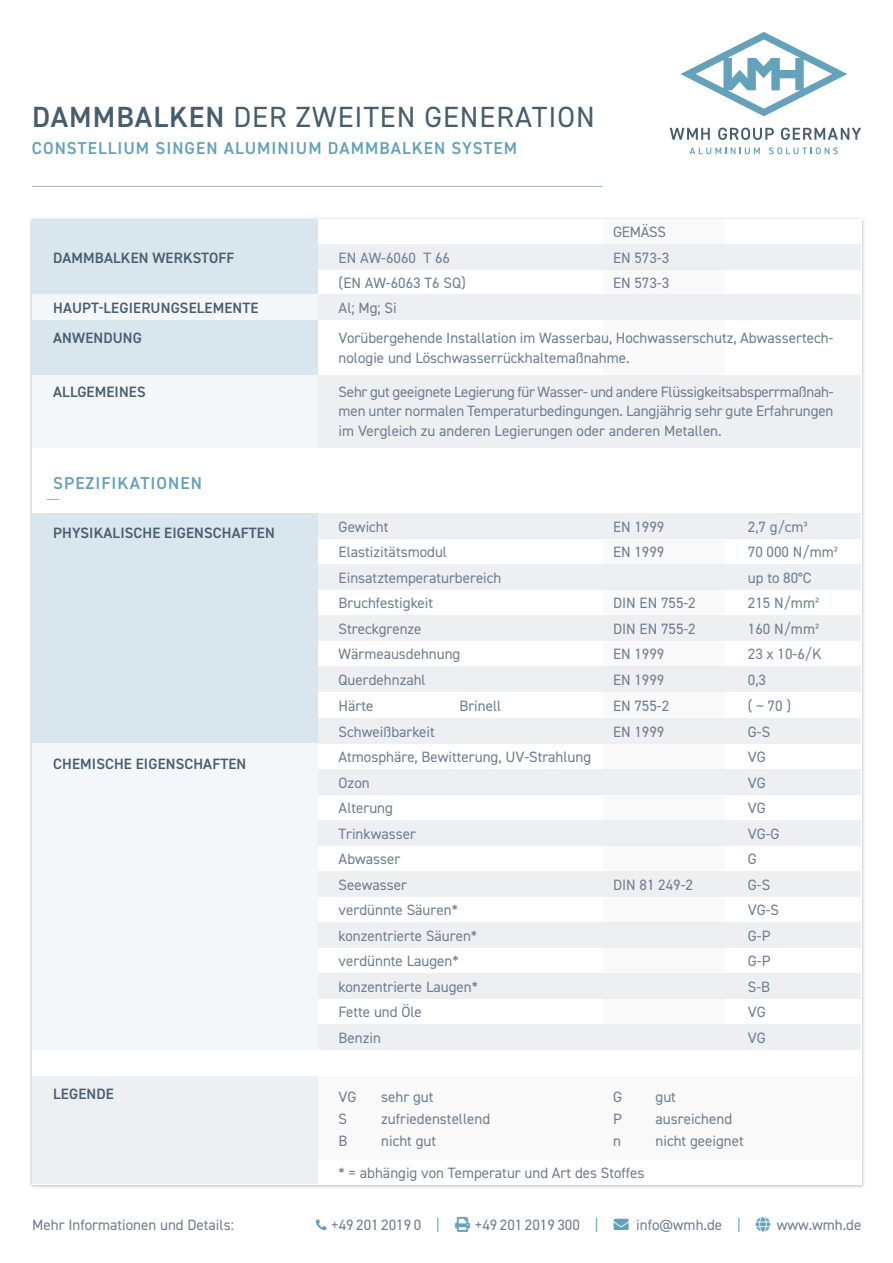
<style>
.page{position:relative;width:893px;height:1263px;background:#fff}
.page>*{position:absolute;margin:0;border:0;box-sizing:border-box;transform-origin:0 0}
.t1{font:29.25px "DIN2014";letter-spacing:.035em;color:#475c6d}
.t2{font:600 17.25px "DIN2014";letter-spacing:.06em;color:#64a1bb}
.t3{font:15px/25.5px "DIN2014";color:#6e7e8e}
.t4{font:600 15px "DIN2014";letter-spacing:.01em;color:#475c6d}
.s1{font-weight:600}
.s2{color:#64a1bb}
</style>
<div class="page">
<svg style="left:316px;top:1219px;width:11px;height:11px"></svg>
<svg style="left:689px;top:147px;width:71px;height:7px"></svg>
<svg style="left:769px;top:147px;width:69px;height:7px"></svg>
<svg style="left:670px;top:128px;width:40px;height:12px"></svg>
<svg style="left:718px;top:128px;width:56px;height:12px"></svg>
<svg style="left:781px;top:128px;width:80px;height:12px"></svg>
<svg style="left:680px;top:32px;width:167px;height:84px"></svg>
<div style="left:603px;top:219px;width:121px;height:228px;background:#f9f9fa"></div>
<div style="left:603px;top:513px;width:121px;height:537px;background:#f9f9fa"></div>
<div style="left:317px;top:1077px;width:544px;height:83px;background:#f9f9fa"></div>
<hr style="left:32px;top:186px;width:571px;height:1px;background:#adb5c0">
<div style="left:317px;top:244px;width:544px;height:25px;background:#eeeff3"></div>
<div style="left:317px;top:294px;width:544px;height:26px;background:#eeeff3"></div>
<div style="left:317px;top:513px;width:544px;height:25px;background:#eeeff3"></div>
<div style="left:317px;top:615px;width:544px;height:26px;background:#eeeff3"></div>
<div style="left:317px;top:666px;width:544px;height:26px;background:#eeeff3"></div>
<div style="left:317px;top:718px;width:544px;height:25px;background:#eeeff3"></div>
<div style="left:317px;top:769px;width:544px;height:25px;background:#eeeff3"></div>
<div style="left:317px;top:871px;width:544px;height:25px;background:#eeeff3"></div>
<div style="left:317px;top:922px;width:544px;height:26px;background:#eeeff3"></div>
<div style="left:317px;top:973px;width:544px;height:26px;background:#eeeff3"></div>
<div style="left:317px;top:1024px;width:544px;height:26px;background:#eeeff3"></div>
<div style="left:317px;top:820px;width:544px;height:25px;background:#eeeff3"></div>
<div style="left:317px;top:564px;width:544px;height:25px;background:#eeeff3"></div>
<div style="left:32px;top:513px;width:285px;height:230px;background:#d9e6ee"></div>
<div style="left:32px;top:1077px;width:285px;height:107px;background:#eeeff3"></div>
<div style="left:32px;top:320px;width:285px;height:55px;background:#d9e6ee"></div>
<div style="left:32px;top:743px;width:285px;height:307px;background:#f3f7fa"></div>
<div style="left:32px;top:375px;width:285px;height:72px;background:#f3f7fa"></div>
<div style="left:32px;top:219px;width:285px;height:99px;background:#d9e6ee"></div>
<div style="left:317px;top:375px;width:544px;height:72px;background:#eeeff3"></div>
<div style="left:32px;top:294px;width:285px;height:26px;background:#f3f7fa"></div>
<svg style="left:47px;top:499px;width:13px;height:1px"></svg>
<h1 class="t1" style="left:32px;top:99px;width:564px"><span class="s1">DAMMBALKEN</span> DER ZWEITEN GENERATION</h1>
<p class="t2" style="left:32px;top:137px;width:487px">CONSTELLIUM SINGEN ALUMINIUM DAMMBALKEN SYSTEM</p>
<p class="t4" style="left:53px;top:247px;width:183px">DAMMBALKEN WERKSTOFF</p>
<p class="t3" style="left:339px;top:244px;width:113px">EN AW-6060 T 66</p>
<p class="t3" style="left:613px;top:219px;width:54px">GEMÄSS</p>
<p class="t3" style="left:613px;top:244px;width:58px">EN 573-3</p>
<p class="t4" style="left:53px;top:298px;width:207px">HAUPT-LEGIERUNGSELEMENTE</p>
<p class="t4" style="left:53px;top:328px;width:90px">ANWENDUNG</p>
<p class="t4" style="left:53px;top:382px;width:94px">ALLGEMEINES</p>
<p class="t2" style="left:53px;top:472px;width:150px">SPEZIFIKATIONEN</p>
<p class="t4" style="left:53px;top:523px;width:223px">PHYSIKALISCHE EIGENSCHAFTEN</p>
<p class="t4" style="left:53px;top:754px;width:195px">CHEMISCHE EIGENSCHAFTEN</p>
<p class="t4" style="left:53px;top:1084px;width:62px">LEGENDE</p>
<p class="t3" style="left:339px;top:270px;width:129px;line-height:25px">(EN AW-6063 T6 SQ)<br>Al; Mg; Si</p>
<p class="t3" style="left:339px;top:328px;width:496px;line-height:19.5px">Vorübergehende Installation im Wasserbau, Hochwasserschutz, Abwassertech&shy;nologie und Löschwasserrückhaltemaßnahme.</p>
<p class="t3" style="left:613px;top:269px;width:58px">EN 573-3</p>
<p class="t3" style="left:339px;top:381px;width:496px;line-height:19.5px;text-align:justify">Sehr gut geeignete Legierung für Wasser- und andere Flüssigkeitsabsperrmaßnah&shy;men unter normalen Temperaturbedingungen. Langjährig sehr gute Erfahrungen im Vergleich zu anderen Legierungen oder anderen Metallen.</p>
<p class="t3" style="left:339px;top:514px;width:51px">Gewicht</p>
<p class="t3" style="left:339px;top:539px;width:110px">Elastizitätsmodul</p>
<p class="t3" style="left:339px;top:564px;width:164px">Einsatztemperaturbereich</p>
<p class="t3" style="left:339px;top:590px;width:96px">Bruchfestigkeit</p>
<p class="t3" style="left:339px;top:615px;width:84px">Streckgrenze</p>
<p class="t3" style="left:339px;top:641px;width:123px">Wärmeausdehnung</p>
<p class="t3" style="left:339px;top:667px;width:89px">Querdehnzahl</p>
<p class="t3" style="left:339px;top:693px;width:36px">Härte</p>
<p class="t3" style="left:459px;top:693px;width:43px">Brinell</p>
<p class="t3" style="left:339px;top:718px;width:98px">Schweißbarkeit</p>
<p class="t3" style="left:339px;top:744px;width:254px">Atmosphäre, Bewitterung, UV-Strahlung</p>
<p class="t3" style="left:339px;top:769px;width:33px">Ozon</p>
<p class="t3" style="left:339px;top:795px;width:56px">Alterung</p>
<p class="t3" style="left:339px;top:820px;width:79px">Trinkwasser</p>
<p class="t3" style="left:339px;top:846px;width:63px">Abwasser</p>
<p class="t3" style="left:339px;top:871px;width:70px">Seewasser</p>
<p class="t3" style="left:339px;top:897px;width:140px">verdünnte Säuren* konzentrierte Säuren*</p>
<p class="t3" style="left:339px;top:948px;width:141px">verdünnte Laugen* konzentrierte Laugen*<br>Fette und Öle</p>
<p class="t3" style="left:339px;top:1024px;width:44px">Benzin</p>
<p class="t3" style="left:339px;top:1084px;width:19px">VG</p>
<p class="t3" style="left:381px;top:1084px;width:54px">sehr gut</p>
<p class="t3" style="left:339px;top:1106px;width:10px">S</p>
<p class="t3" style="left:381px;top:1106px;width:111px">zufriedenstellend</p>
<p class="t3" style="left:613px;top:514px;width:53px">EN 1999</p>
<p class="t3" style="left:613px;top:539px;width:53px">EN 1999</p>
<p class="t3" style="left:748px;top:514px;width:62px">2,7 g/cm³</p>
<p class="t3" style="left:748px;top:539px;width:92px">70 000 N/mm² up to 80°C</p>
<p class="t3" style="left:613px;top:590px;width:84px">DIN EN 755-2<br>DIN EN 755-2</p>
<p class="t3" style="left:748px;top:590px;width:73px">215 N/mm²<br>160 N/mm²</p>
<p class="t3" style="left:613px;top:641px;width:53px">EN 1999<br>EN 1999</p>
<p class="t3" style="left:613px;top:693px;width:58px">EN 755-2</p>
<p class="t3" style="left:613px;top:718px;width:53px">EN 1999</p>
<p class="t3" style="left:613px;top:871px;width:82px">DIN 81 249-2</p>
<p class="t3" style="left:748px;top:641px;width:75px">23 x 10-6/K<br>0,3</p>
<p class="t3" style="left:748px;top:718px;width:24px">G-S<br>VG<br>VG<br>VG</p>
<p class="t3" style="left:748px;top:693px;width:45px">( ~ 70 )</p>
<p class="t3" style="left:748px;top:820px;width:33px">VG-G<br>G<br>G-S</p>
<p class="t3" style="left:748px;top:897px;width:33px">VG-S</p>
<p class="t3" style="left:748px;top:922px;width:24px;text-align:justify">G-P G-P S-B</p>
<p class="t3" style="left:748px;top:999px;width:19px">VG<br>VG</p>
<p class="t3" style="left:613px;top:1084px;width:11px">G</p>
<p class="t3" style="left:655px;top:1084px;width:22px">gut</p>
<p class="t3" style="left:613px;top:1106px;width:10px">P</p>
<p class="t3" style="left:655px;top:1106px;width:78px">ausreichend</p>
<p class="t3" style="left:613px;top:1128px;width:9px">n</p>
<p class="t3" style="left:655px;top:1128px;width:90px">nicht geeignet</p>
<p class="t3" style="left:339px;top:1159px;width:307px">* = abhängig von Temperatur und Art des Stoffes</p>
<p class="t3" style="left:339px;top:1128px;width:10px">B</p>
<p class="t3" style="left:381px;top:1128px;width:56px">nicht gut</p>
<p class="t3" style="left:32px;top:1212px;width:203px">Mehr Informationen und Details:</p>
<p class="t3" style="left:331px;top:1212px;width:110px">+49 201 2019 0 <span class="s2">|</span></p>
<p class="t3" style="left:475px;top:1212px;width:268px">+49 201 2019 300 <span class="s2">|</span> <span class="s2">→</span> info@wmh.de <span class="s2">|</span></p>
<p class="t3" style="left:777px;top:1212px;width:86px">www.wmh.de</p>
</div>
